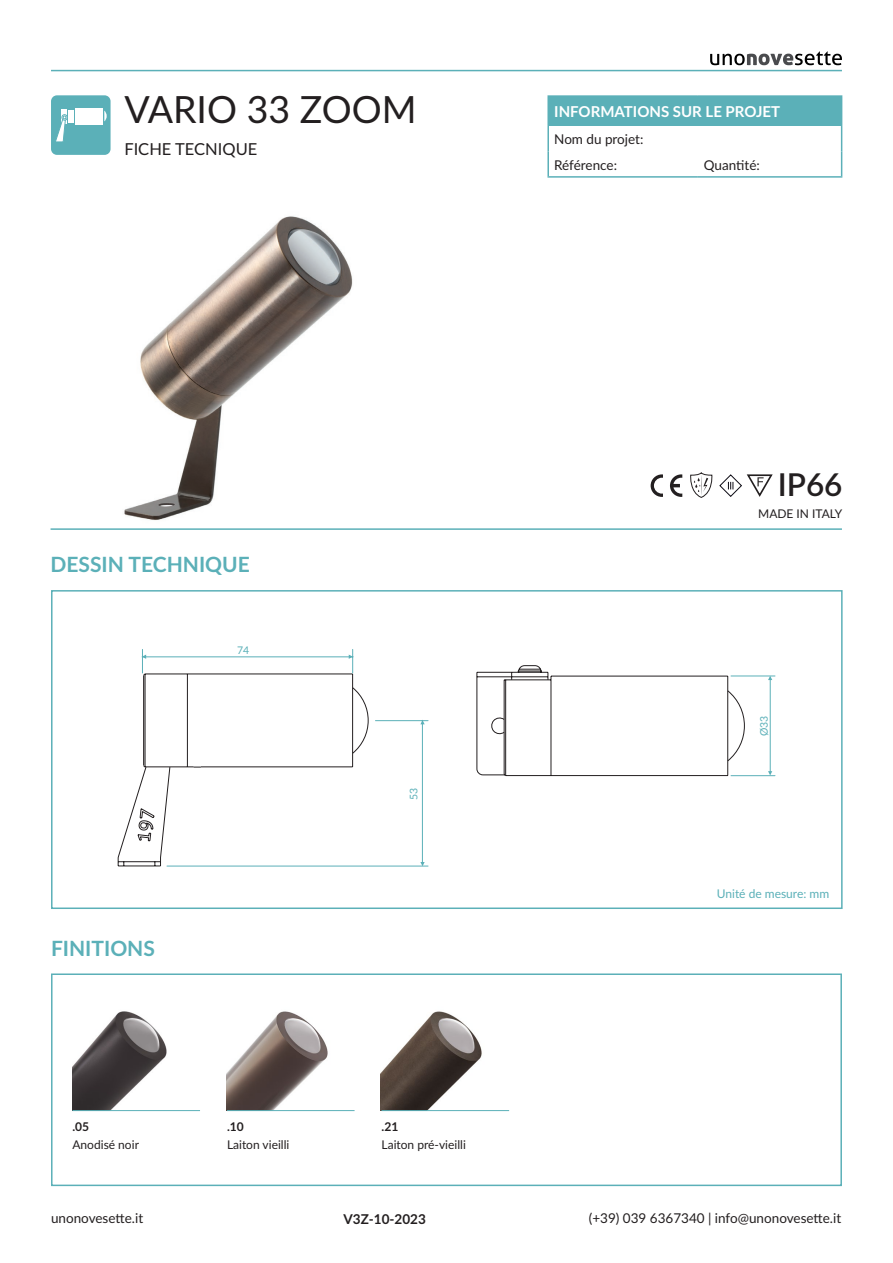
<style>
.page{position:relative;width:893px;height:1263px;background:#fff}
.page>*{position:absolute;margin:0;border:0;box-sizing:border-box;transform-origin:0 0}
.t1{font:37.5px "Lato";color:#231f20}
.t2{font:600 31.5px "Lato";color:#231f20}
.TITOLETTI_VERDI{font:700 21px "Lato";color:#5bb0b8}
.t3{font:16.5px "Lato";color:#231f20}
.t4{font:700 15px "Lato";color:#fff}
.t5{font:13.5px "Lato";color:#231f20}
.t6{font:700 13.5px "Lato";color:#231f20}
.t7{font:12px "Lato";color:#231f20}
.t8{font:12px "Lato";color:#5bb0b8}
.t9{font:700 12px "Lato";color:#231f20}
.Body_Text{font:10.5px "Lato";color:#5bb0b8}
</style>
<div class="page">
<svg style="left:710px;top:51px;width:132px;height:14px"></svg>
<hr style="left:51px;top:70px;width:791px;height:1px;background:#5bb0b8">
<div style="left:51px;top:973px;width:791px;height:213px;border:2px solid #5bb0b8"></div>
<div style="left:51px;top:95px;width:60px;height:60px;background:#5bb0b8;border-radius:6px"></div>
<img style="left:380px;top:1011px;width:102px;height:100px">
<img style="left:227px;top:1011px;width:101px;height:99px">
<img style="left:73px;top:1011px;width:94px;height:99px">
<div style="left:51px;top:590px;width:792px;height:319px;border:2px solid #5bb0b8"></div>
<svg style="left:651px;top:474px;width:12px;height:23px"></svg>
<svg style="left:670px;top:474px;width:12px;height:23px"></svg>
<svg style="left:719px;top:474px;width:54px;height:23px"></svg>
<img style="left:124px;top:216px;width:229px;height:304px">
<hr style="left:51px;top:528px;width:791px;height:2px;background:#5bb0b8">
<div style="left:75px;top:108px;width:28px;height:16px;background:#fff"></div>
<div style="left:69px;top:110px;width:5px;height:12px;background:#fff"></div>
<svg style="left:104px;top:111px;width:3px;height:10px"></svg>
<div style="left:61px;top:109px;width:6px;height:15px;background:#fff"></div>
<div style="left:61px;top:114px;width:7px;height:7px;border:1px solid #5bb0b8;border-radius:50%"></div>
<svg style="left:56px;top:115px;width:11px;height:27px"></svg>
<svg style="left:690px;top:472px;width:22px;height:26px"></svg>
<svg style="left:117px;top:673px;width:252px;height:194px"></svg>
<hr style="left:422px;top:720px;width:1px;height:144px;background:#5bb0b8">
<hr style="left:167px;top:866px;width:261px;height:1px;background:#5bb0b8">
<hr style="left:375px;top:720px;width:53px;height:1px;background:#5bb0b8">
<hr style="left:143px;top:675px;width:1px;height:90px;background:#231f20">
<hr style="left:145px;top:674px;width:1px;height:93px;background:#231f20">
<hr style="left:187px;top:674px;width:1px;height:93px;background:#231f20">
<hr style="left:352px;top:674px;width:1px;height:93px;background:#231f20">
<hr style="left:201px;top:766px;width:152px;height:1px;background:#231f20">
<hr style="left:145px;top:766px;width:49px;height:1px;background:#231f20">
<hr style="left:145px;top:673px;width:208px;height:1px;background:#231f20">
<hr style="left:142px;top:657px;width:211px;height:1px;background:#5bb0b8">
<svg style="left:142px;top:649px;width:4px;height:24px"></svg>
<svg style="left:349px;top:649px;width:4px;height:24px"></svg>
<svg style="left:420px;top:720px;width:5px;height:4px"></svg>
<svg style="left:420px;top:862px;width:5px;height:4px"></svg>
<hr style="left:731px;top:775px;width:44px;height:1px;background:#5bb0b8">
<hr style="left:731px;top:676px;width:44px;height:1px;background:#5bb0b8">
<hr style="left:770px;top:678px;width:1px;height:95px;background:#5bb0b8">
<svg style="left:476px;top:665px;width:269px;height:112px"></svg>
<hr style="left:506px;top:775px;width:222px;height:1px;background:#231f20">
<hr style="left:504px;top:680px;width:1px;height:94px;background:#231f20">
<hr style="left:505px;top:680px;width:1px;height:95px;background:#231f20">
<hr style="left:551px;top:676px;width:1px;height:99px;background:#231f20">
<hr style="left:504px;top:679px;width:47px;height:1px;background:#231f20">
<hr style="left:551px;top:676px;width:177px;height:1px;background:#231f20">
<hr style="left:727px;top:676px;width:1px;height:99px;background:#231f20">
<svg style="left:768px;top:676px;width:4px;height:4px"></svg>
<hr style="left:72px;top:1110px;width:128px;height:1px;background:#5bb0b8">
<hr style="left:227px;top:1110px;width:128px;height:1px;background:#5bb0b8">
<hr style="left:382px;top:1110px;width:127px;height:1px;background:#5bb0b8">
<div style="left:548px;top:96px;width:294px;height:30px;background:#5bb0b8"></div>
<hr style="left:547px;top:126px;width:2px;height:25px;background:#5bb0b8">
<hr style="left:547px;top:151px;width:2px;height:25px;background:#5bb0b8">
<hr style="left:547px;top:95px;width:151px;height:2px;background:#5bb0b8">
<hr style="left:547px;top:97px;width:2px;height:29px;background:#5bb0b8">
<hr style="left:698px;top:95px;width:144px;height:2px;background:#5bb0b8">
<svg style="left:841px;top:126px;width:1px;height:50px"></svg>
<hr style="left:547px;top:176px;width:151px;height:2px;background:#5bb0b8">
<hr style="left:698px;top:176px;width:144px;height:2px;background:#5bb0b8">
<p class="t1" style="left:124px;top:83px;width:294px">VARIO 33 ZOOM</p>
<p class="t3" style="left:124px;top:137px;width:134px">FICHE TECNIQUE</p>
<p class="t4" style="left:554px;top:101px;width:227px">INFORMATIONS SUR LE PROJET</p>
<p class="t5" style="left:554px;top:129px;width:91px">Nom du projet:</p>
<p class="t5" style="left:554px;top:155px;width:64px">Référence:</p>
<p class="t5" style="left:704px;top:155px;width:58px">Quantité:</p>
<p class="TITOLETTI_VERDI" style="left:51px;top:549px;width:201px">DESSIN TECHNIQUE</p>
<p class="Body_Text" style="left:237px;top:642px;width:14px">74</p>
<p class="TITOLETTI_VERDI" style="left:51px;top:933px;width:105px">FINITIONS</p>
<p class="t9" style="left:72px;top:1117px;width:18px">.05</p>
<p class="t7" style="left:72px;top:1135px;width:68px">Anodisé noir</p>
<p class="t9" style="left:227px;top:1117px;width:18px">.10</p>
<p class="t7" style="left:227px;top:1135px;width:64px">Laiton vieilli</p>
<p class="Body_Text" style="left:406px;top:800px;width:14px;rotate:-90deg">53</p>
<p class="t9" style="left:382px;top:1117px;width:18px">.21</p>
<p class="t7" style="left:382px;top:1135px;width:86px">Laiton pré-vieilli</p>
<p class="t2" style="left:778px;top:462px;width:66px">IP66</p>
<p class="t7" style="left:758px;top:505px;width:86px">MADE IN ITALY</p>
<p class="Body_Text" style="left:756px;top:736px;width:22px;rotate:-90deg">Ø33</p>
<p class="t8" style="left:717px;top:885px;width:114px">Unité de mesure: mm</p>
<p class="t5" style="left:51px;top:1208px;width:94px">unonovesette.it</p>
<p class="t6" style="left:343px;top:1209px;width:84px">V3Z-10-2023</p>
<p class="t5" style="left:589px;top:1208px;width:254px">(+39) 039 6367340 | info@unonovesette.it</p>
</div>
